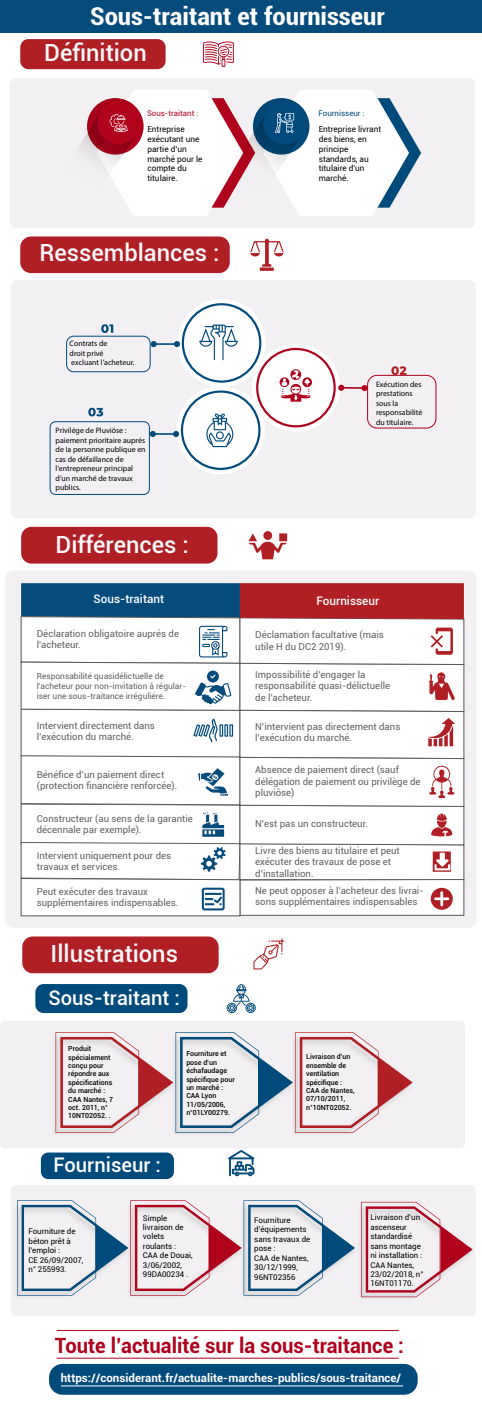
<style>
.page{position:relative;width:482px;height:1414px;background:#fff}
.page>*{position:absolute;margin:0;border:0;box-sizing:border-box;transform-origin:0 0}
.t1{font:700 condensed 24.5px "Roboto";color:#fff;scale:1.1 1}
.t2{font:500 23.62px "Roboto";color:#f7f8f9}
.t3{font:700 21px "Roboto";color:#b0011d;scale:.96 1}
.t4{font:500 20.12px "Roboto";color:#fff}
.t5{font:500 11.72px "Roboto";color:#fff}
.t6{font:700 11.55px "Roboto";color:#fff}
.t7{font:9.54px/11.5px "Roboto";color:#606161}
.t8{font:500 9.1px "Roboto";color:#b0011d}
.t9{font:500 9.1px "Roboto";color:#004b7c}
.t10{font:8.31px/10px "Roboto";color:#606161}
.t11{font:8.22px/9.9px "Roboto";color:#000}
.t12{font:7.88px/9.5px "Roboto";color:#000}
.t13{font:7.88px/9.5px "Myriad Pro";color:#000}
.t14{font:7.88px "Roboto";color:#b0011d}
.t15{font:7.88px "Roboto";color:#004b7c}
.t16{font:500 7px/8.4px "Roboto";color:#000}
</style>
<div class="page">
<div style="left:11px;top:280px;width:464px;height:238px;background:#f0eef0;border-radius:7px"></div>
<div style="left:5px;top:570px;width:471px;height:357px;background:#f0eef0;border-radius:8px"></div>
<div style="left:11px;top:1185px;width:464px;height:131px;background:#f0eef0;border-radius:5px"></div>
<div style="left:0;top:1020px;width:464px;height:128px;background:#f0eef0;border-radius:5px"></div>
<div style="left:10px;top:78px;width:464px;height:150px;background:#f0eef0;border-radius:5px"></div>
<div style="left:0;top:0;width:481px;height:33px;background:#054c7c"></div>
<div style="left:49px;top:1363px;width:368px;height:31px;background:#004b7c;border-radius:13px"></div>
<svg style="left:203px;top:41px;width:30px;height:26px"></svg>
<svg style="left:248px;top:531px;width:39px;height:28px"></svg>
<div style="left:21px;top:527px;width:196px;height:36px;background:#af1f24;border-radius:10px"></div>
<div style="left:22px;top:936px;width:196px;height:37px;background:#af1f24;border-radius:10px"></div>
<div style="left:35px;top:984px;width:152px;height:29px;background:#004b7c;border-radius:8px"></div>
<div style="left:41px;top:1152px;width:133px;height:27px;background:#004b7c;border-radius:7px"></div>
<div style="left:20px;top:236px;width:209px;height:37px;background:#af1f24;border-radius:11px"></div>
<div style="left:20px;top:39px;width:145px;height:30px;background:#af1f24;border-radius:8px"></div>
<svg style="left:55px;top:1032px;width:358px;height:101px"></svg>
<svg style="left:17px;top:1200px;width:456px;height:98px"></svg>
<hr style="left:56px;top:1330px;width:175px;height:1px;background:#b0011d">
<hr style="left:231px;top:1330px;width:167px;height:1px;background:#b0011d">
<hr style="left:56px;top:1357px;width:175px;height:1px;background:#b0011d">
<hr style="left:231px;top:1357px;width:167px;height:1px;background:#b0011d">
<hr style="left:61px;top:1385px;width:342px;height:1px;background:#fff">
<svg style="left:80px;top:90px;width:340px;height:126px"></svg>
<svg style="left:250px;top:239px;width:33px;height:32px"></svg>
<svg style="left:101px;top:324px;width:12px;height:9px"></svg>
<svg style="left:391px;top:366px;width:15px;height:9px"></svg>
<svg style="left:88px;top:408px;width:15px;height:8px"></svg>
<hr style="left:153px;top:343px;width:25px;height:2px;background:#004b7c">
<div style="left:150px;top:341px;width:7px;height:6px;background:#004b7c;border-radius:50%"></div>
<hr style="left:152px;top:433px;width:25px;height:2px;background:#004b7c">
<svg style="left:150px;top:431px;width:6px;height:6px"></svg>
<svg style="left:173px;top:303px;width:194px;height:167px"></svg>
<div style="left:50px;top:421px;width:100px;height:74px;border:1px solid #004b7c;border-radius:6px"></div>
<div style="left:66px;top:336px;width:84px;height:36px;border:1px solid #004b7c;border-radius:7px"></div>
<div style="left:367px;top:375px;width:69px;height:53px;border:1px solid #b0011d;border-radius:9px"></div>
<svg style="left:226px;top:984px;width:29px;height:29px"></svg>
<svg style="left:253px;top:938px;width:31px;height:31px"></svg>
<svg style="left:228px;top:1150px;width:26px;height:26px"></svg>
<svg style="left:20px;top:583px;width:444px;height:333px;background:#e4dfe2"></svg>
<h1 class="t1" style="left:90px;top:-1px;width:269px">Sous-traitant et fournisseur</h1>
<h2 class="t2" style="left:44px;top:36px;width:104px">Définition</h2>
<p class="t14" style="left:147px;top:108px;width:53px">Sous-traitant :</p>
<p class="t15" style="left:318px;top:108px;width:47px">Fournisseur :</p>
<p class="t8" style="left:146px;top:110px;width:61px">Sous-traitant :</p>
<p class="t9" style="left:317px;top:110px;width:55px">Fournisseur :</p>
<p class="t11" style="left:147px;top:124px;width:57px">Entreprise exécutant une partie d’un marché pour le compte du titulaire.</p>
<p class="t11" style="left:318px;top:124px;width:64px">Entreprise livrant des biens, en principe standards, au titulaire d'un marché.</p>
<h2 class="t2" style="left:39px;top:236px;width:181px">Ressemblances :</h2>
<p class="t13" style="left:69px;top:339px;width:66px">Contrats de<br>droit privé<br>excluant l’acheteur.</p>
<p class="t13" style="left:56px;top:426px;width:91px">Privilége de Pluviöse : paiement prioritaire auprés de Ia personne publique en cas de défaillance de l'entrepreneur principal d'un marché de travaux publics.</p>
<h2 class="t2" style="left:55px;top:527px;width:134px">Différences :</h2>
<p class="t13" style="left:375px;top:379px;width:48px">Exécution des prestations sous la responsabilité du titulaire.</p>
<p class="t5" style="left:93px;top:590px;width:72px">Sous-traitant</p>
<p class="t5" style="left:316px;top:593px;width:64px">Fournisseur</p>
<p class="t7" style="left:37px;top:627px;width:143px">Déclaration obligatoire auprés de l'acheteur.</p>
<p class="t10" style="left:37px;top:670px;width:151px">Responsabilité quasidélictuelle de l'acheteur pour non-invitation å régular&shy;iser une sous-traitance irréguliére.</p>
<p class="t7" style="left:37px;top:719px;width:119px">Intervient directement dans l’exécution du marché.</p>
<p class="t7" style="left:37px;top:768px;width:142px">Bénéfice d’un paiement direct (protection financière renforcée).</p>
<p class="t7" style="left:37px;top:812px;width:157px">Constructeur (au sens de la garantie décennale par exemple).</p>
<p class="t7" style="left:37px;top:849px;width:136px">Intervient uniquement pour des travaux et services.</p>
<p class="t7" style="left:37px;top:885px;width:143px">Peut exécuter des travaux supplémentaires indispensables.</p>
<h2 class="t2" style="left:51px;top:937px;width:129px">Illustrations</h2>
<h3 class="t4" style="left:48px;top:983px;width:133px">Sous-traitant :</h3>
<p class="t7" style="left:255px;top:628px;width:130px">Déclamation facultative (mais utile H du DC2 2019).</p>
<p class="t7" style="left:255px;top:668px;width:136px">Impossibilité d’engager la responsabilité quasi-délictuelle de l’acheteur.</p>
<p class="t7" style="left:255px;top:720px;width:146px">N’intervient pas directement dans l’exécution du marché.</p>
<p class="t7" style="left:255px;top:763px;width:167px">Absence de paiement direct (sauf délégation de paiement ou privilège de pluviôse)</p>
<p class="t7" style="left:255px;top:817px;width:114px">N’est pas un constructeur.</p>
<p class="t7" style="left:255px;top:844px;width:146px">Livre des biens au titulaire et peut exécuter des travaux de pose et d’installation.</p>
<p class="t7" style="left:255px;top:884px;width:170px">Ne peut opposer à l’acheteur des livrai&shy;sons supplémentaires indispensables</p>
<p class="t16" style="left:68px;top:1044px;width:46px">Produit spécialement conçu pour répondre aux spécifications du marché :<br>CAA Nantes, 7 oct. 2011, n°<br>10NT02052. .</p>
<p class="t16" style="left:306px;top:1052px;width:50px">Livraison d’un ensemble de ventilation spécifique :<br>CAA de Nantes,<br>07/10/2011, n°10NT02052.</p>
<p class="t16" style="left:186px;top:1049px;width:50px">Fourniture et pose d’un échafaudage spécifique pour un marché :<br>CAA Lyon<br>11/05/2006, n°01LY00279.</p>
<h3 class="t4" style="left:53px;top:1150px;width:109px">Fourniseur :</h3>
<p class="t12" style="left:28px;top:1226px;width:56px">Fourniture de béton prêt à l’emploi :<br>CE 26/09/2007, n° 255993.</p>
<p class="t12" style="left:143px;top:1212px;width:51px">Simple livraison de volets roulants :<br>CAA de Douai,<br>3/06/2002,<br>99DA00234 .</p>
<p class="t12" style="left:254px;top:1215px;width:57px">Fourniture d’équipements sans travaux de pose :<br>CAA de Nantes,<br>30/12/1999,<br>96NT02356</p>
<p class="t12" style="left:370px;top:1212px;width:54px">Livraison d’un ascenseur standardisé sans montage ni installation :<br>CAA Nantes,<br>23/02/2018, n°<br>16NT01170.</p>
<h3 class="t3" style="left:55px;top:1331px;width:365px">Toute l’actualité sur la sous-traitance :</h3>
<p class="t6" style="left:61px;top:1370px;width:341px">https://considerant.fr/actualite-marches-publics/sous-traitance/</p>
</div>
